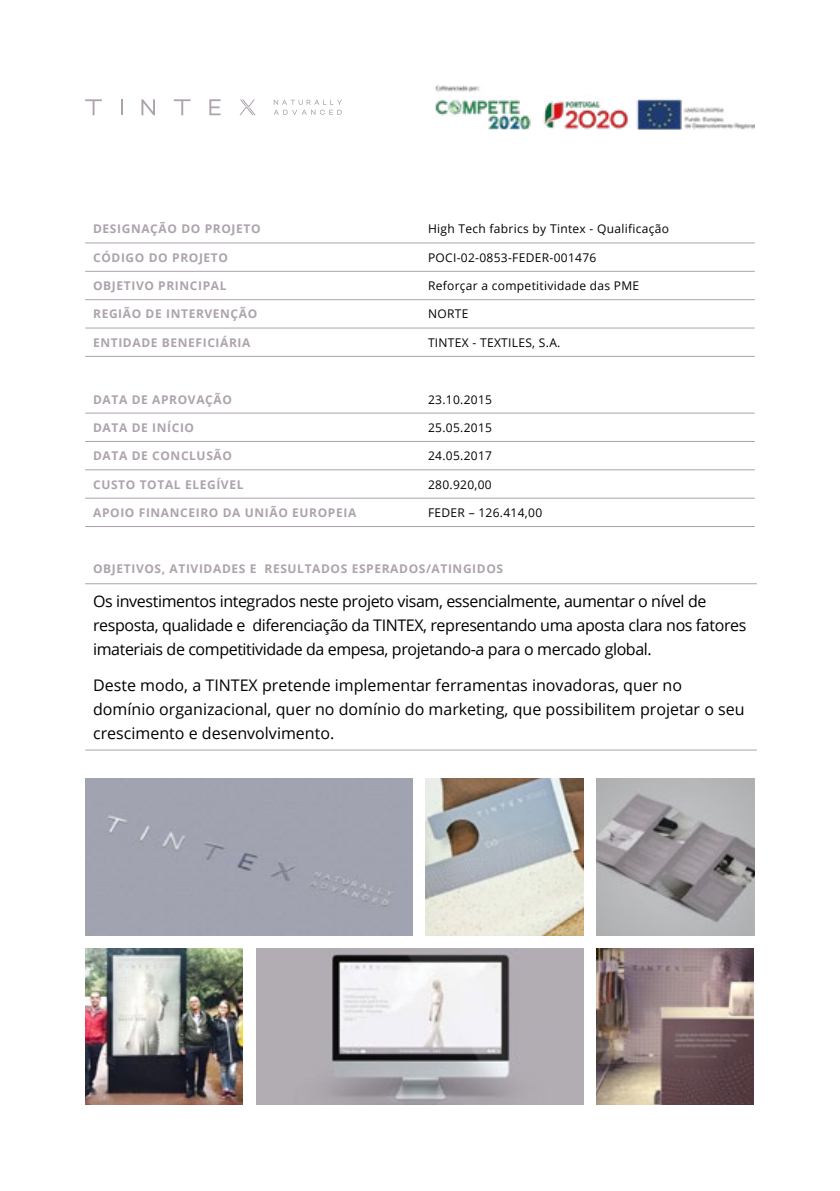
<style>
.page{position:relative;width:840px;height:1191px;background:#fff}
.page>*{position:absolute;margin:0;border:0;box-sizing:border-box;transform-origin:0 0}
.t1{font:16px/24px "Open Sans";letter-spacing:-.025em;color:#000}
.t2{font:16px/24px "Open Sans";color:#000}
.t3{font:700 12px "Open Sans";letter-spacing:.05em;color:#ada3ad}
.t4{font:12px "Open Sans";letter-spacing:.025em;color:#000}
</style>
<div class="page">
<hr style="left:85px;top:243px;width:335px;height:1px;background:#ada3ad">
<hr style="left:420px;top:243px;width:334px;height:1px;background:#ada3ad">
<hr style="left:85px;top:271px;width:335px;height:1px;background:#ada3ad">
<hr style="left:420px;top:271px;width:334px;height:1px;background:#ada3ad">
<hr style="left:85px;top:299px;width:335px;height:1px;background:#ada3ad">
<hr style="left:420px;top:299px;width:334px;height:1px;background:#ada3ad">
<hr style="left:85px;top:328px;width:335px;height:1px;background:#ada3ad">
<hr style="left:420px;top:328px;width:334px;height:1px;background:#ada3ad">
<hr style="left:85px;top:356px;width:335px;height:1px;background:#ada3ad">
<hr style="left:420px;top:356px;width:334px;height:1px;background:#ada3ad">
<hr style="left:85px;top:413px;width:335px;height:1px;background:#ada3ad">
<hr style="left:420px;top:413px;width:334px;height:1px;background:#ada3ad">
<hr style="left:85px;top:441px;width:335px;height:1px;background:#ada3ad">
<hr style="left:420px;top:441px;width:334px;height:1px;background:#ada3ad">
<hr style="left:85px;top:469px;width:335px;height:1px;background:#ada3ad">
<hr style="left:420px;top:469px;width:334px;height:1px;background:#ada3ad">
<hr style="left:85px;top:498px;width:335px;height:1px;background:#ada3ad">
<hr style="left:420px;top:498px;width:334px;height:1px;background:#ada3ad">
<hr style="left:85px;top:526px;width:335px;height:1px;background:#ada3ad">
<hr style="left:420px;top:526px;width:334px;height:1px;background:#ada3ad">
<hr style="left:85px;top:583px;width:671px;height:1px;background:#ada3ad">
<hr style="left:85px;top:749px;width:671px;height:1px;background:#ada3ad">
<img style="left:435px;top:85px;width:319px;height:44px">
<svg style="left:273px;top:100px;width:69px;height:15px"></svg>
<svg style="left:239px;top:99px;width:17px;height:16px"></svg>
<svg style="left:85px;top:99px;width:17px;height:16px"></svg>
<svg style="left:174px;top:99px;width:16px;height:16px"></svg>
<svg style="left:121px;top:99px;width:1px;height:16px"></svg>
<svg style="left:141px;top:99px;width:14px;height:16px"></svg>
<svg style="left:209px;top:99px;width:11px;height:16px"></svg>
<div style="left:85px;top:778px;width:327px;height:157px;background:#a1a3b0"></div>
<div style="left:256px;top:948px;width:327px;height:157px;background:#b2adb3"></div>
<img style="left:328px;top:954px;width:182px;height:151px">
<img style="left:596px;top:948px;width:157px;height:157px">
<img style="left:85px;top:948px;width:157px;height:157px">
<img style="left:596px;top:778px;width:158px;height:157px">
<img style="left:425px;top:778px;width:158px;height:157px">
<p class="t3" style="left:93px;top:220px;width:169px">DESIGNAÇÃO DO PROJETO</p>
<p class="t4" style="left:428px;top:220px;width:242px">High Tech fabrics by Tintex - Qualificação</p>
<p class="t3" style="left:93px;top:249px;width:136px">CÓDIGO DO PROJETO</p>
<p class="t4" style="left:428px;top:249px;width:170px">POCI-02-0853-FEDER-001476</p>
<p class="t3" style="left:93px;top:277px;width:135px">OBJETIVO PRINCIPAL</p>
<p class="t4" style="left:428px;top:277px;width:213px">Reforçar a competitividade das PME</p>
<p class="t3" style="left:93px;top:305px;width:166px">REGIÃO DE INTERVENÇÃO</p>
<p class="t4" style="left:428px;top:305px;width:42px">NORTE</p>
<p class="t3" style="left:93px;top:334px;width:159px">ENTIDADE BENEFICIÁRIA</p>
<p class="t4" style="left:428px;top:334px;width:134px">TINTEX - TEXTILES, S.A.</p>
<p class="t3" style="left:93px;top:391px;width:140px">DATA DE APROVAÇÃO</p>
<p class="t4" style="left:428px;top:391px;width:65px">23.10.2015</p>
<p class="t3" style="left:93px;top:419px;width:102px">DATA DE INÍCIO</p>
<p class="t4" style="left:428px;top:419px;width:65px">25.05.2015</p>
<p class="t3" style="left:93px;top:447px;width:140px">DATA DE CONCLUSÃO</p>
<p class="t4" style="left:428px;top:447px;width:65px">24.05.2017</p>
<p class="t3" style="left:93px;top:476px;width:152px">CUSTO TOTAL ELEGÍVEL</p>
<p class="t4" style="left:428px;top:476px;width:65px">280.920,00</p>
<p class="t3" style="left:93px;top:504px;width:264px">APOIO FINANCEIRO DA UNIÃO EUROPEIA</p>
<p class="t4" style="left:428px;top:504px;width:116px">FEDER – 126.414,00</p>
<p class="t3" style="left:93px;top:560px;width:411px">OBJETIVOS, ATIVIDADES E RESULTADOS ESPERADOS/ATINGIDOS</p>
<p class="t1" style="left:93px;top:589px;width:654px">Os investimentos integrados neste projeto visam, essencialmente, aumentar o nível de resposta, qualidade e diferenciação da TINTEX, representando uma aposta clara nos fatores imateriais de competitividade da empesa, projetando-a para o mercado global.</p>
<h1 class="t2" style="left:93px;top:672px;width:652px">Deste modo, a TINTEX pretende implementar ferramentas inovadoras, quer no domínio organizacional, quer no domínio do marketing, que possibilitem projetar o seu crescimento e desenvolvimento.</h1>
</div>
